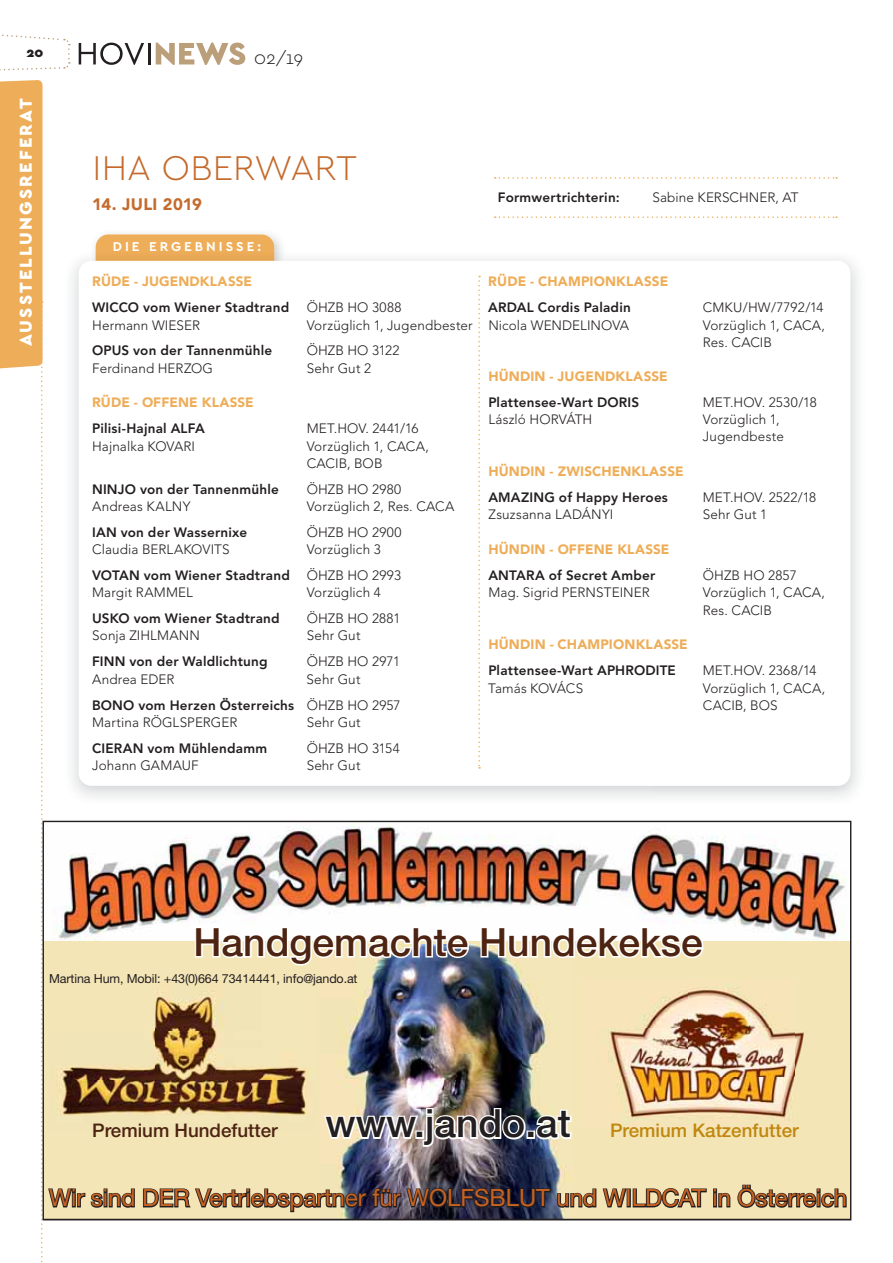
<style>
.page{position:relative;width:893px;height:1263px;background:#fff}
.page>*{position:absolute;margin:0;border:0;box-sizing:border-box;transform-origin:0 0}
.t1{font:500 39px "Helvetica Neue LT Std";color:#4d2312}
.t2{font:300 36px "Cera GR";color:#c56a2c}
.t3{font:23.85px "Helvetica Neue LT Std";color:#c76222}
.t4{font:500 18.75px "Helvetica Neue LT Std";color:#c0870f}
.t5{font:900 18px "Cera GR";letter-spacing:.12em;color:#fff}
.t6{font:300 18px "Cera GR";color:#231f20}
.t7{font:900 16.5px "Avenir";letter-spacing:.015em;color:#c56a2c}
.t8{font:300 13.5px/17.2px "Avenir";letter-spacing:.01em;color:#231f20}
.t9{font:800 13.5px/26px "Avenir";letter-spacing:.015em;color:#231f20}
.t10{font:900 13.5px "Avenir";letter-spacing:.01em;color:#eead58}
.t11{font:700 13.5px "Cera GR";letter-spacing:.22em;color:#fff}
.t12{font:900 13.5px "Cera GR";color:#231f20}
.t13{font:12.45px "Helvetica Neue LT Std";letter-spacing:-.01em;color:#231f20}
.s1{font-weight:300}
.s2{color:#4d2312}
.s3{font-size:39px;color:#231f20}
</style>
<div class="page">
<svg style="left:79px;top:43px;width:65px;height:22px"></svg>
<hr style="left:148px;top:43px;width:3px;height:21px;background:#231f20">
<svg style="left:156px;top:43px;width:89px;height:22px"></svg>
<svg style="left:0;top:34px;width:70px;height:37px"></svg>
<img style="left:136px;top:233px;width:146px;height:18px">
<div style="left:96px;top:234px;width:178px;height:40px;background:#eead58;border-radius:13px"></div>
<img style="left:136px;top:251px;width:723px;height:547px">
<img style="left:136px;top:251px;width:138px;height:10px">
<img style="left:136px;top:251px;width:124px;height:1px">
<div style="left:79px;top:261px;width:771px;height:525px;background:#fff;border-radius:13px"></div>
<svg style="left:495px;top:177px;width:342px;height:2px"></svg>
<svg style="left:495px;top:216px;width:342px;height:2px"></svg>
<svg style="left:478px;top:276px;width:2px;height:493px"></svg>
<svg style="left:0;top:80px;width:136px;height:1183px"></svg>
<svg style="left:142px;top:1220px;width:289px;height:1px"></svg>
<svg style="left:447px;top:1220px;width:284px;height:1px"></svg>
<img style="left:45px;top:823px;width:804px;height:395px">
<p class="t12" style="left:26px;top:45px;width:18px">20</p>
<h3 class="t5" style="left:15px;top:346px;width:249px;rotate:-90deg">AUSSTELLUNGSREFERAT</h3>
<h3 class="t6" style="left:254px;top:48px;width:51px">02/19</h3>
<h2 class="t2" style="left:93px;top:147px;width:266px">IHA OBERWART</h2>
<p class="t7" style="left:92px;top:198px;width:111px">14. JULI 2019</p>
<p class="t11" style="left:113px;top:239px;width:150px">DIE ERGEBNISSE:</p>
<p class="t10" style="left:92px;top:276px;width:161px">RÜDE - JUGENDKLASSE</p>
<p class="t9" style="left:92px;top:295px;width:198px">WICCO vom Wiener Stadtrand</p>
<p class="t8" style="left:307px;top:300px;width:96px">ÖHZB HO 3088</p>
<p class="t8" style="left:92px;top:317px;width:109px">Hermann WIESER</p>
<p class="t8" style="left:307px;top:317px;width:167px">Vorzüglich 1, Jugendbester</p>
<p class="t9" style="left:92px;top:338px;width:181px">OPUS von der Tannenmühle</p>
<p class="t8" style="left:307px;top:343px;width:94px">ÖHZB HO 3122</p>
<p class="t8" style="left:92px;top:360px;width:122px">Ferdinand HERZOG</p>
<p class="t8" style="left:307px;top:360px;width:66px">Sehr Gut 2</p>
<p class="t10" style="left:92px;top:397px;width:163px">RÜDE - OFFENE KLASSE</p>
<p class="t9" style="left:92px;top:416px;width:114px">Pilisi-Hajnal ALFA</p>
<p class="t8" style="left:307px;top:421px;width:113px">MET.HOV. 2441/16</p>
<p class="t8" style="left:92px;top:438px;width:104px">Hajnalka KOVARI</p>
<p class="t8" style="left:307px;top:438px;width:124px">Vorzüglich 1, CACA,<br>CACIB, BOB</p>
<p class="t9" style="left:92px;top:477px;width:188px">NINJO von der Tannenmühle</p>
<p class="t8" style="left:307px;top:481px;width:96px">ÖHZB HO 2980</p>
<p class="t8" style="left:92px;top:498px;width:100px">Andreas KALNY</p>
<p class="t8" style="left:307px;top:498px;width:149px">Vorzüglich 2, Res. CACA</p>
<p class="t9" style="left:92px;top:520px;width:156px">IAN von der Wassernixe</p>
<p class="t8" style="left:307px;top:524px;width:96px">ÖHZB HO 2900</p>
<p class="t8" style="left:92px;top:542px;width:139px">Claudia BERLAKOVITS</p>
<p class="t9" style="left:92px;top:537px;width:310px;text-indent:215px"><span class="s1">Vorzüglich 3<br></span>VOTAN vom Wiener Stadtrand <span class="s1">ÖHZB HO 2993</span></p>
<p class="t8" style="left:92px;top:585px;width:102px">Margit RAMMEL</p>
<p class="t8" style="left:307px;top:585px;width:75px">Vorzüglich 4</p>
<p class="t9" style="left:92px;top:606px;width:189px">USKO vom Wiener Stadtrand</p>
<p class="t8" style="left:307px;top:611px;width:95px">ÖHZB HO 2881</p>
<p class="t8" style="left:92px;top:628px;width:109px">Sonja ZIHLMANN</p>
<p class="t8" style="left:307px;top:628px;width:55px">Sehr Gut</p>
<p class="t9" style="left:92px;top:649px;width:177px">FINN von der Waldlichtung</p>
<p class="t8" style="left:307px;top:654px;width:95px">ÖHZB HO 2971</p>
<p class="t8" style="left:92px;top:671px;width:84px">Andrea EDER</p>
<p class="t9" style="left:92px;top:667px;width:310px;text-indent:214px"><span class="s1">Sehr Gut<br></span>BONO vom Herzen Österreichs <span class="s1">ÖHZB HO 2957</span></p>
<p class="t8" style="left:92px;top:714px;width:147px">Martina RÖGLSPERGER</p>
<p class="t8" style="left:307px;top:714px;width:55px">Sehr Gut</p>
<p class="t9" style="left:92px;top:736px;width:176px">CIERAN vom Mühlendamm</p>
<p class="t8" style="left:307px;top:740px;width:95px">ÖHZB HO 3154</p>
<p class="t8" style="left:92px;top:757px;width:108px">Johann GAMAUF</p>
<p class="t8" style="left:307px;top:757px;width:55px">Sehr Gut</p>
<p class="t9" style="left:498px;top:185px;width:123px">Formwertrichterin:</p>
<p class="t8" style="left:652px;top:190px;width:148px">Sabine KERSCHNER, AT</p>
<p class="t10" style="left:488px;top:276px;width:181px">RÜDE - CHAMPIONKLASSE</p>
<p class="t9" style="left:488px;top:295px;width:144px">ARDAL Cordis Paladin</p>
<p class="t8" style="left:703px;top:300px;width:122px">CMKU/HW/7792/14</p>
<p class="t8" style="left:488px;top:317px;width:142px">Nicola WENDELINOVA</p>
<p class="t8" style="left:703px;top:317px;width:124px">Vorzüglich 1, CACA,<br>Res. CACIB</p>
<p class="t10" style="left:488px;top:370px;width:181px">HÜNDIN - JUGENDKLASSE</p>
<p class="t9" style="left:488px;top:390px;width:152px">Plattensee-Wart DORIS</p>
<p class="t8" style="left:703px;top:394px;width:115px">MET.HOV. 2530/18</p>
<p class="t8" style="left:488px;top:411px;width:106px">László HORVÁTH</p>
<p class="t8" style="left:703px;top:411px;width:83px">Vorzüglich 1,<br>Jugendbeste</p>
<p class="t10" style="left:488px;top:466px;width:197px">HÜNDIN - ZWISCHENKLASSE</p>
<p class="t9" style="left:488px;top:485px;width:181px">AMAZING of Happy Heroes</p>
<p class="t8" style="left:703px;top:489px;width:115px">MET.HOV. 2522/18</p>
<p class="t8" style="left:488px;top:507px;width:127px">Zsuzsanna LADÁNYI</p>
<p class="t8" style="left:703px;top:507px;width:66px">Sehr Gut 1</p>
<p class="t10" style="left:488px;top:544px;width:183px">HÜNDIN - OFFENE KLASSE</p>
<p class="t9" style="left:488px;top:563px;width:168px">ANTARA of Secret Amber</p>
<p class="t8" style="left:703px;top:567px;width:95px">ÖHZB HO 2857</p>
<p class="t8" style="left:488px;top:585px;width:163px">Mag. Sigrid PERNSTEINER</p>
<p class="t8" style="left:703px;top:585px;width:124px">Vorzüglich 1, CACA,<br>Res. CACIB</p>
<p class="t10" style="left:488px;top:639px;width:201px">HÜNDIN - CHAMPIONKLASSE</p>
<p class="t9" style="left:488px;top:658px;width:189px">Plattensee-Wart APHRODITE</p>
<p class="t8" style="left:703px;top:663px;width:115px">MET.HOV. 2368/14</p>
<p class="t8" style="left:488px;top:680px;width:96px">Tamás KOVÁCS</p>
<p class="t8" style="left:703px;top:680px;width:124px">Vorzüglich 1, CACA,<br>CACIB, BOS</p>
<h1 class="t1" style="left:194px;top:928px;width:511px">Handgemachte Hundekekse</h1>
<p class="t13" style="left:49px;top:971px;width:310px">Martina Hum, Mobil: +43(0)664 73414441, info@jando.at</p>
<h3 class="t4" style="left:92px;top:1124px;width:708px"><span class="s2">Premium Hundefutter</span> <span class="s3">www.jando.at</span> Premium Katzenfutter</h3>
<h3 class="t3" style="left:49px;top:1184px;width:799px">Wir sind DER Vertriebspartner für WOLFSBLUT und WILDCAT in Österreich</h3>
</div>
